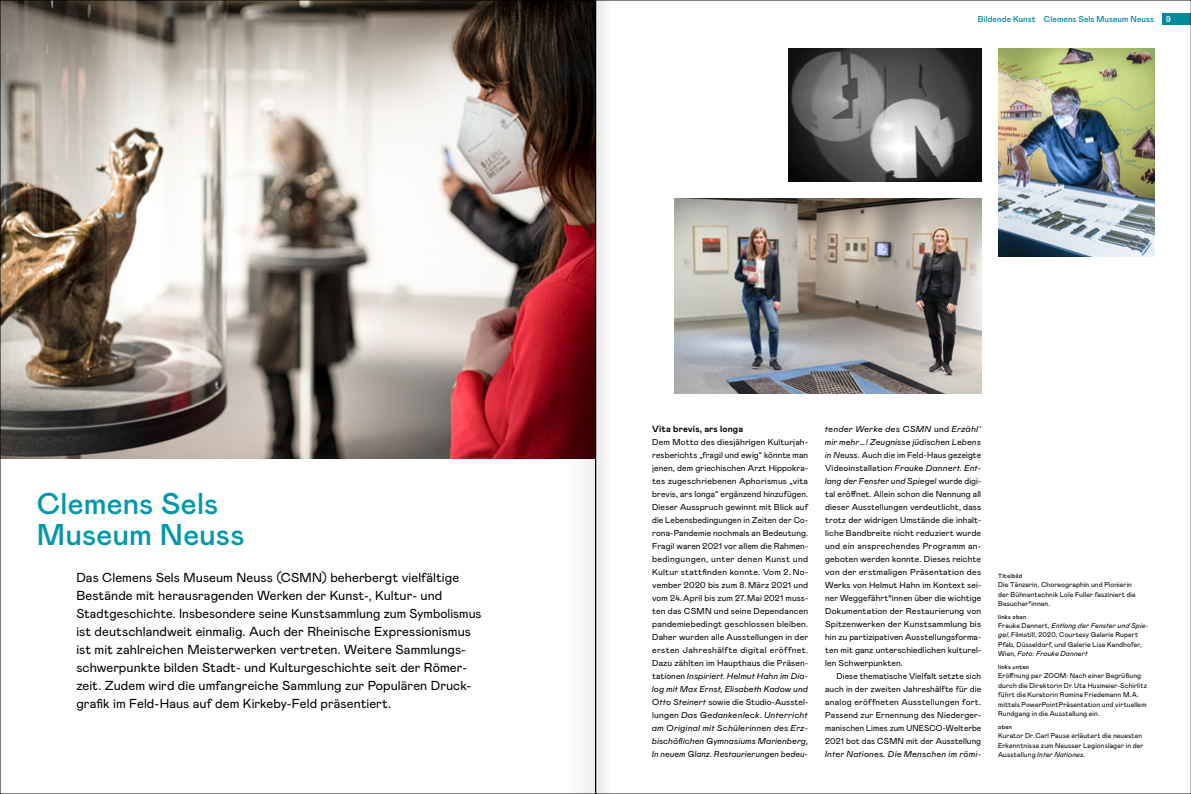
<style>
.page{position:relative;width:1191px;height:794px;background:#fff}
.page>*{position:absolute;margin:0;border:0;box-sizing:border-box;transform-origin:0 0}
.t1{font:500 30px/31px "Mabry Pro";letter-spacing:.005em;color:#0098ad}
.t2{font:13px/18px "Mabry Pro";letter-spacing:.005em;color:#000}
.t3{font:700 9px "Mabry Pro";letter-spacing:.015em;color:#000}
.t4{font:8.6px/13px "Mabry Pro";letter-spacing:.01em;color:#000}
.t5{font:italic 8.6px "Mabry Pro";letter-spacing:.025em;color:#000}
.t6{font:500 8.5px "Mabry Pro";letter-spacing:.01em;color:#00889b}
.t7{font:500 8.5px "Mabry Pro";color:#fff}
.t8{font:7px/9.5px "Mabry Pro";letter-spacing:.015em;color:#000}
.t9{font:500 6px "Mabry Pro";letter-spacing:.045em;color:#000}
.s1{font-style:italic}
</style>
<div class="page">
<div style="left:1162px;top:14px;width:29px;height:11px;background:#00889b"></div>
<img style="left:788px;top:48px;width:193px;height:133px">
<img style="left:675px;top:198px;width:306px;height:195px">
<img style="left:2px;top:2px;width:563px;height:456px">
<img style="left:998px;top:48px;width:156px;height:208px">
<svg style="left:565px;top:2px;width:41px;height:790px"></svg>
<h1 class="t1" style="left:37px;top:487px;width:209px">Clemens Sels<br>Museum Neuss</h1>
<p class="t2" style="left:76px;top:567px;width:407px">Das Clemens Sels Museum Neuss (CSMN) beherbergt vielfältige Bestände mit herausragenden Werken der Kunst-, Kultur- und Stadtgeschichte. Insbesondere seine Kunstsammlung zum Symbolismus ist deutschlandweit einmalig. Auch der Rheinische Expressionismus ist mit zahlreichen Meisterwerken vertreten. Weitere Sammlungs&shy;schwerpunkte bilden Stadt- und Kulturgeschichte seit der Römer&shy;zeit. Zudem wird die umfangreiche Sammlung zur Populären Druck&shy;grafik im Feld-Haus auf dem Kirkeby-Feld präsentiert.</p>
<p class="t6" style="left:977px;top:13px;width:178px">Bildende Kunst Clemens Sels Museum Neuss</p>
<p class="t7" style="left:1165px;top:13px;width:7px">9</p>
<p class="t3" style="left:652px;top:422px;width:92px">Vita brevis, ars longa</p>
<p class="t4" style="left:652px;top:435px;width:159px">Dem Motto des diesjährigen Kulturjah&shy;resberichts „fragil und ewig“ könnte man jenen, dem griechischen Arzt Hippokra&shy;tes zugeschriebenen Aphorismus „vita brevis, ars longa“ ergänzend hinzufügen.<br>Dieser Ausspruch gewinnt mit Blick auf die Lebensbedingungen in Zeiten der Co&shy;rona-Pandemie nochmals an Bedeutung.<br>Fragil waren 2021 vor allem die Rahmen&shy;bedingungen, unter denen Kunst und Kultur stattfinden konnte. Vom 2. No&shy;vember 2020 bis zum 8.März 2021 und vom 24.April bis zum 27.Mai 2021 muss&shy;ten das CSMN und seine Dependancen pandemiebedingt geschlossen bleiben.<br>Daher wurden alle Ausstellungen in der ersten Jahreshälfte digital eröffnet.<br>Dazu zählten im Haupthaus die Präsen&shy;tationen <span class="s1">Inspiriert</span>. <span class="s1">Helmut Hahn im Dia&shy;log mit Max Ernst,Elisabeth Kadow und Otto Steinert</span> sowie die Studio-Ausstel&shy;l u n g e n <span class="s1">Das Gedankenleck</span>. <span class="s1">Unterricht am Original mit Schülerinnen des Erz&shy;bischöflichen Gymnasiums Marienberg</span> , <span class="s1">In neuem Glanz.Restaurierungen bedeu-</span></p>
<p class="t4" style="left:825px;top:422px;width:159px"><span class="s1">tender Werke des CSMN</span> u n d <span class="s1">Erzähl ’ mir mehr…! Zeugnisse jüdischen Lebens in Neuss</span>. Auch die im Feld-Haus gezeigte Videoinstallation <span class="s1">Frauke Dannert. Ent&shy;lang der Fenster und Spiegel</span> wurde digi&shy;tal eröffnet. Allein schon die Nennung all dieser Ausstellungen verdeutlicht, dass trotz der widrigen Umstände die inhalt&shy;liche Bandbreite nicht reduziert wurde und ein ansprechendes Programm an&shy;geboten werden konnte. Dieses reichte von der erstmaligen Präsentation des Werks von Helmut Hahn im Kontext sei&shy;ner Weggefährt*innen über die wichtige Dokumentation der Restaurierung von Spitzenwerken der Kunstsammlung bis hin zu partizipativen Ausstellungsforma&shy;ten mit ganz unterschiedlichen kulturel&shy;len Schwerpunkten.</p>
<p class="t4" style="left:825px;top:669px;width:157px;text-align:justify;text-indent:11px">Diese thematische Vielfalt setzte sich auch in der zweiten Jahreshälfte für die analog eröffneten Ausstellungen fort.<br>Passend zur Ernennung des Niederger&shy;manischen Limes zum UNESCO-Welterbe 2021 bot das CSMN mit der Ausstellung</p>
<p class="t5" style="left:825px;top:748px;width:159px">Inter Nationes. Die Menschen im römi-</p>
<p class="t9" style="left:998px;top:572px;width:26px">Titelbild</p>
<p class="t8" style="left:998px;top:579px;width:139px">Die Tänzerin, Choreographin und Pionierin der Bühnentechnik Loïe Fuller fasziniert die<br>Besucher*innen.</p>
<p class="t9" style="left:998px;top:612px;width:30px">links oben</p>
<p class="t8" style="left:998px;top:620px;width:152px">Frauke Dannert, <span class="s1">Entlang der Fenster und Spie&shy;gel</span>, Filmstill, 2020, Courtesy Galerie Rupert Pfab, Düsseldorf, und Galerie Lisa Kandhofer, Wien, <span class="s1">Foto: Frauke Dannert</span></p>
<p class="t9" style="left:998px;top:663px;width:32px">links unten</p>
<p class="t8" style="left:998px;top:671px;width:150px">Eröffnung per ZOOM: Nach einer Begrüßung durch die Direktorin Dr.Uta Husmeier-Schirlitz führt die Kuratorin Romina Friedemann M.A. mittels PowerPointPräsentation und virtuellem Rundgang in die Ausstellung ein.</p>
<p class="t9" style="left:998px;top:723px;width:15px">oben</p>
<p class="t8" style="left:998px;top:730px;width:147px">Kurator Dr.Carl Pause erläutert die neuesten<br>Erkenntnisse zum Neusser Legionslager in der<br>Ausstellung <span class="s1">Inter Nationes</span>.</p>
</div>
